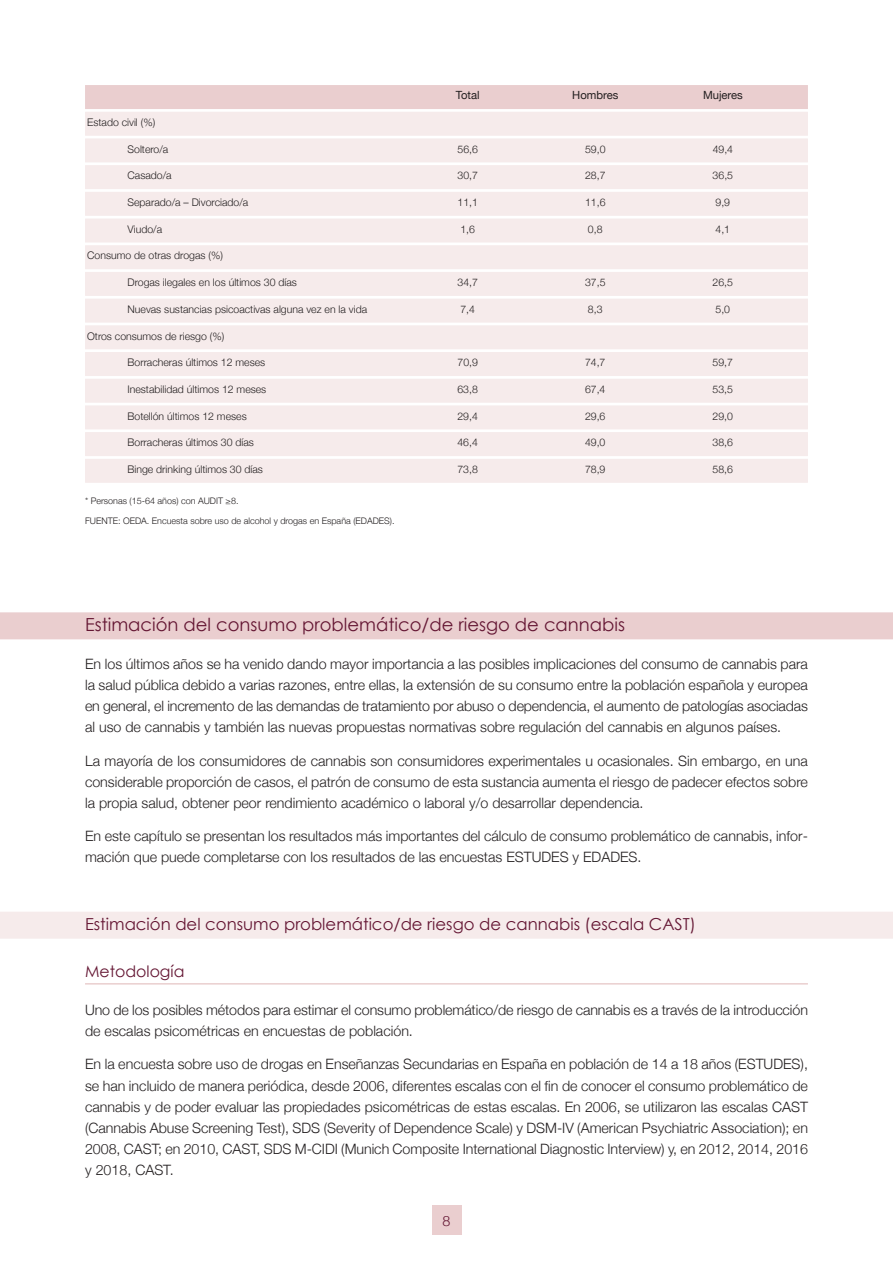
<style>
.page{position:relative;width:893px;height:1263px;background:#fff}
.page>*{position:absolute;margin:0;border:0;box-sizing:border-box;transform-origin:0 0}
.t1{font:18px "Century Gothic";color:#641633}
.t2{font:16.5px "Century Gothic";color:#641633}
.t3{font:15.75px "Century Gothic";color:#641633}
.t4{font:300 14.25px/21px "Helvetica Neue";color:#231f20;text-align:justify}
.t5{font:300 14.25px "Helvetica Neue";color:#641633}
.t6{font:11.25px "Helvetica Neue";color:#231f20}
.t7{font:300 10.5px "Helvetica Neue";color:#231f20}
.t8{font:300 9px "Helvetica Neue";color:#231f20}
</style>
<div class="page">
<div style="left:85px;top:459px;width:723px;height:24px;background:#f6ebeb"></div>
<div style="left:85px;top:432px;width:723px;height:24px;background:#f6ebeb"></div>
<div style="left:85px;top:405px;width:723px;height:24px;background:#f6ebeb"></div>
<div style="left:85px;top:379px;width:723px;height:24px;background:#f6ebeb"></div>
<div style="left:85px;top:352px;width:723px;height:24px;background:#f6ebeb"></div>
<div style="left:85px;top:325px;width:723px;height:24px;background:#f6ebeb"></div>
<div style="left:85px;top:299px;width:723px;height:24px;background:#f6ebeb"></div>
<div style="left:85px;top:272px;width:723px;height:24px;background:#f6ebeb"></div>
<div style="left:85px;top:245px;width:723px;height:24px;background:#f6ebeb"></div>
<div style="left:85px;top:219px;width:723px;height:24px;background:#f6ebeb"></div>
<div style="left:85px;top:192px;width:723px;height:24px;background:#f6ebeb"></div>
<div style="left:85px;top:165px;width:723px;height:24px;background:#f6ebeb"></div>
<div style="left:85px;top:138px;width:723px;height:24px;background:#f6ebeb"></div>
<div style="left:85px;top:112px;width:723px;height:24px;background:#f6ebeb"></div>
<div style="left:85px;top:85px;width:723px;height:24px;background:#eacecf"></div>
<hr style="left:85px;top:983px;width:723px;height:1px;background:#eacecf">
<div style="left:0;top:912px;width:893px;height:27px;background:#f6ebeb"></div>
<div style="left:0;top:612px;width:893px;height:27px;background:#eacecf"></div>
<div style="left:432px;top:1205px;width:29px;height:30px;background:#eacecf"></div>
<p class="t6" style="left:456px;top:89px;width:25px">Total</p>
<p class="t6" style="left:572px;top:89px;width:48px">Hombres</p>
<p class="t6" style="left:703px;top:89px;width:41px">Mujeres</p>
<p class="t7" style="left:87px;top:116px;width:70px">Estado civil (%)</p>
<p class="t7" style="left:128px;top:142px;width:42px">Soltero/a</p>
<p class="t7" style="left:458px;top:142px;width:22px">56,6</p>
<p class="t7" style="left:585px;top:142px;width:22px">59,0</p>
<p class="t7" style="left:713px;top:142px;width:22px">49,4</p>
<p class="t7" style="left:128px;top:169px;width:46px">Casado/a</p>
<p class="t7" style="left:457px;top:169px;width:22px">30,7</p>
<p class="t7" style="left:585px;top:169px;width:22px">28,7</p>
<p class="t7" style="left:713px;top:169px;width:22px">36,5</p>
<p class="t7" style="left:128px;top:196px;width:122px">Separado/a – Divorciado/a</p>
<p class="t7" style="left:457px;top:196px;width:22px">11,1</p>
<p class="t7" style="left:585px;top:196px;width:22px">11,6</p>
<p class="t7" style="left:716px;top:196px;width:16px">9,9</p>
<p class="t7" style="left:128px;top:223px;width:36px">Viudo/a</p>
<p class="t7" style="left:460px;top:223px;width:16px">1,6</p>
<p class="t7" style="left:588px;top:223px;width:16px">0,8</p>
<p class="t7" style="left:716px;top:223px;width:16px">4,1</p>
<p class="t7" style="left:87px;top:249px;width:137px">Consumo de otras drogas (%)</p>
<p class="t7" style="left:128px;top:276px;width:171px">Drogas ilegales en los últimos 30 días</p>
<p class="t7" style="left:457px;top:276px;width:22px">34,7</p>
<p class="t7" style="left:585px;top:276px;width:22px">37,5</p>
<p class="t7" style="left:713px;top:276px;width:22px">26,5</p>
<p class="t7" style="left:128px;top:303px;width:241px">Nuevas sustancias psicoactivas alguna vez en la vida</p>
<p class="t7" style="left:460px;top:303px;width:16px">7,4</p>
<p class="t7" style="left:588px;top:303px;width:16px">8,3</p>
<p class="t7" style="left:715px;top:303px;width:16px">5,0</p>
<p class="t7" style="left:87px;top:329px;width:139px">Otros consumos de riesgo (%)</p>
<p class="t7" style="left:128px;top:356px;width:139px">Borracheras últimos 12 meses</p>
<p class="t7" style="left:457px;top:356px;width:22px">70,9</p>
<p class="t7" style="left:585px;top:356px;width:22px">74,7</p>
<p class="t7" style="left:713px;top:356px;width:22px">59,7</p>
<p class="t7" style="left:128px;top:383px;width:140px">Inestabilidad últimos 12 meses</p>
<p class="t7" style="left:457px;top:383px;width:22px">63,8</p>
<p class="t7" style="left:585px;top:383px;width:22px">67,4</p>
<p class="t7" style="left:713px;top:383px;width:22px">53,5</p>
<p class="t7" style="left:127px;top:409px;width:121px">Botellón últimos 12 meses</p>
<p class="t7" style="left:457px;top:409px;width:22px">29,4</p>
<p class="t7" style="left:585px;top:409px;width:22px">29,6</p>
<p class="t7" style="left:713px;top:409px;width:22px">29,0</p>
<p class="t7" style="left:127px;top:436px;width:128px">Borracheras últimos 30 días</p>
<p class="t7" style="left:457px;top:436px;width:22px">46,4</p>
<p class="t7" style="left:585px;top:436px;width:22px">49,0</p>
<p class="t7" style="left:713px;top:436px;width:22px">38,6</p>
<p class="t7" style="left:127px;top:463px;width:137px">Binge drinking últimos 30 días</p>
<p class="t7" style="left:457px;top:463px;width:22px">73,8</p>
<p class="t7" style="left:585px;top:463px;width:22px">78,9</p>
<p class="t7" style="left:713px;top:463px;width:22px">58,6</p>
<p class="t8" style="left:85px;top:496px;width:155px">* Personas (15-64 años) con AUDIT ≥8.</p>
<p class="t8" style="left:85px;top:515px;width:311px">FUENTE: OEDA. Encuesta sobre uso de alcohol y drogas en España (EDADES).</p>
<p class="t1" style="left:85px;top:613px;width:541px">Estimación del consumo problemático/de riesgo de cannabis</p>
<p class="t4" style="left:85px;top:653px;width:724px">En los últimos años se ha venido dando mayor importancia a las posibles implicaciones del consumo de cannabis para la salud pública debido a varias razones, entre ellas, la extensión de su consumo entre la población española y europea en general, el incremento de las demandas de tratamiento por abuso o dependencia, el aumento de patologías asociadas al uso de cannabis y también las nuevas propuestas normativas sobre regulación del cannabis en algunos países.</p>
<p class="t4" style="left:85px;top:750px;width:724px">La mayoría de los consumidores de cannabis son consumidores experimentales u ocasionales. Sin embargo, en una considerable proporción de casos, el patrón de consumo de esta sustancia aumenta el riesgo de padecer efectos sobre la propia salud, obtener peor rendimiento académico o laboral y/o desarrollar dependencia.</p>
<p class="t4" style="left:85px;top:825px;width:724px">En este capítulo se presentan los resultados más importantes del cálculo de consumo problemático de cannabis, infor&shy;mación que puede completarse con los resultados de las encuestas ESTUDES y EDADES.</p>
<p class="t2" style="left:85px;top:913px;width:612px">Estimación del consumo problemático/de riesgo de cannabis (escala CAST)</p>
<p class="t3" style="left:85px;top:961px;width:101px">Metodología</p>
<p class="t4" style="left:85px;top:999px;width:724px">Uno de los posibles métodos para estimar el consumo problemático/de riesgo de cannabis es a través de la introducción de escalas psicométricas en encuestas de población.</p>
<p class="t4" style="left:85px;top:1053px;width:724px">En la encuesta sobre uso de drogas en Enseñanzas Secundarias en España en población de 14 a 18 años (ESTUDES), se han incluido de manera periódica, desde 2006, diferentes escalas con el fin de conocer el consumo problemático de cannabis y de poder evaluar las propiedades psicométricas de estas escalas. En 2006, se utilizaron las escalas CAST (Cannabis Abuse Screening Test), SDS (Severity of Dependence Scale) y DSM-IV (American Psychiatric Association); en 2008, CAST; en 2010, CAST, SDS M-CIDI (Munich Composite International Diagnostic Interview) y, en 2012, 2014, 2016 y 2018, CAST.</p>
<p class="t5" style="left:443px;top:1212px;width:9px">8</p>
</div>
